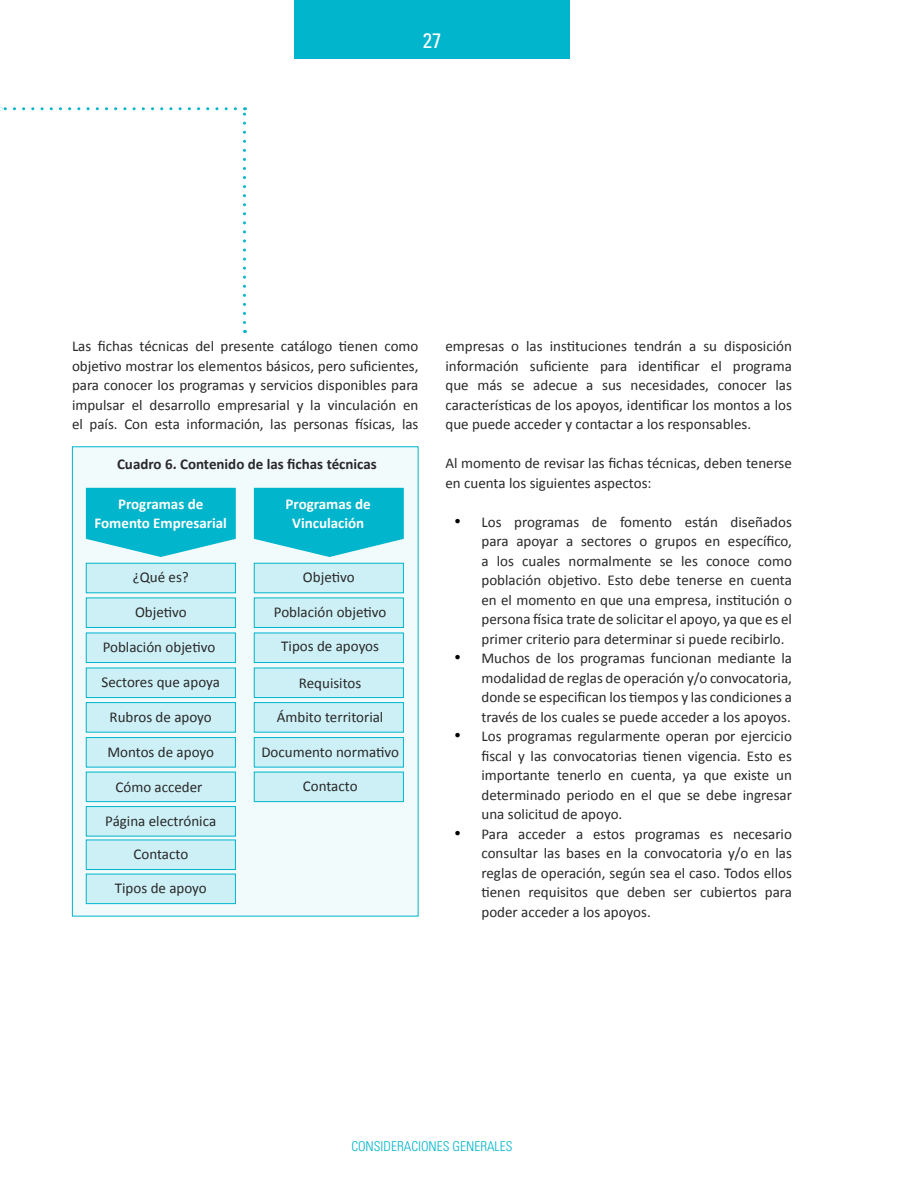
<style>
.page{position:relative;width:918px;height:1188px;background:#fff}
.page>*{position:absolute;margin:0;border:0;box-sizing:border-box;transform-origin:0 0}
.t1{font:condensed 21px "Univers LT";color:#fff}
.t2{font:15px/19.5px "Calibri";color:#292829;text-align:justify}
.t3{font:700 15px/19.5px "Calibri";color:#fff;text-align:center}
.t4{font:700 15px "Calibri";color:#292829}
.t5{font:300 condensed 13.5px "Univers LT";color:#00b5cc}
.s1{font-family:"Times New Roman";font-size:18px;color:#000}
</style>
<div class="page">
<div style="left:294px;top:0;width:276px;height:58px;background:#00b5cc"></div>
<div style="left:72px;top:446px;width:346px;height:470px;background:#f2fbfc"></div>
<svg style="left:253px;top:487px;width:151px;height:70px;background:#23bfd3"></svg>
<svg style="left:85px;top:487px;width:151px;height:70px;background:#23bfd3"></svg>
<div style="left:86px;top:563px;width:150px;height:30px;background:#ccf0f5;border:1px solid #00b5cc"></div>
<div style="left:86px;top:598px;width:150px;height:30px;background:#ccf0f5;border:1px solid #00b5cc"></div>
<div style="left:254px;top:563px;width:150px;height:30px;background:#ccf0f5;border:1px solid #00b5cc"></div>
<div style="left:86px;top:633px;width:150px;height:30px;background:#ccf0f5;border:1px solid #00b5cc"></div>
<div style="left:254px;top:598px;width:150px;height:30px;background:#ccf0f5;border:1px solid #00b5cc"></div>
<div style="left:86px;top:668px;width:150px;height:30px;background:#ccf0f5;border:1px solid #00b5cc"></div>
<div style="left:254px;top:633px;width:150px;height:30px;background:#ccf0f5;border:1px solid #00b5cc"></div>
<div style="left:86px;top:702px;width:150px;height:31px;background:#ccf0f5;border:1px solid #00b5cc"></div>
<div style="left:254px;top:668px;width:150px;height:30px;background:#ccf0f5;border:1px solid #00b5cc"></div>
<div style="left:86px;top:737px;width:150px;height:30px;background:#ccf0f5;border:1px solid #00b5cc"></div>
<div style="left:254px;top:702px;width:150px;height:31px;background:#ccf0f5;border:1px solid #00b5cc"></div>
<div style="left:86px;top:772px;width:150px;height:30px;background:#ccf0f5;border:1px solid #00b5cc"></div>
<div style="left:254px;top:737px;width:150px;height:30px;background:#ccf0f5;border:1px solid #00b5cc"></div>
<div style="left:86px;top:806px;width:150px;height:30px;background:#ccf0f5;border:1px solid #00b5cc"></div>
<div style="left:86px;top:840px;width:150px;height:30px;background:#ccf0f5;border:1px solid #00b5cc"></div>
<div style="left:254px;top:772px;width:150px;height:30px;background:#ccf0f5;border:1px solid #00b5cc"></div>
<div style="left:86px;top:874px;width:150px;height:30px;background:#ccf0f5;border:1px solid #00b5cc"></div>
<svg style="left:243px;top:107px;width:3px;height:216px"></svg>
<svg style="left:0;top:107px;width:235px;height:3px"></svg>
<h1 class="t1" style="left:423px;top:27px;width:20px">27</h1>
<p class="t2" style="left:72px;top:336px;width:348px">Las fichas técnicas del presente catálogo tienen como objetivo mostrar los elementos básicos, pero suficientes, para conocer los programas y servicios disponibles para impulsar el desarrollo empresarial y la vinculación en el país. Con esta información, las personas físicas, las</p>
<p class="t2" style="left:446px;top:336px;width:348px">empresas o las instituciones tendrán a su disposición información suficiente para identificar el programa que más se adecue a sus necesidades, conocer las características de los apoyos, identificar los montos a los que puede acceder y contactar a los responsables.</p>
<p class="t2" style="left:446px;top:453px;width:348px">Al momento de revisar las fichas técnicas, deben tenerse en cuenta los siguientes aspectos:</p>
<p class="t2" style="left:482px;top:511px;width:312px;text-indent:-27px"><span class="s1">•</span> Los programas de fomento están diseñados para apoyar a sectores o grupos en específico, a los cuales normalmente se les conoce como población objetivo. Esto debe tenerse en cuenta en el momento en que una empresa, institución o persona física trate de solicitar el apoyo, ya que es el primer criterio para determinar si puede recibirlo.</p>
<p class="t2" style="left:482px;top:648px;width:312px;text-indent:-27px"><span class="s1">•</span> Muchos de los programas funcionan mediante la modalidad de reglas de operación y/o convocatoria, donde se especifican los tiempos y las condiciones a través de los cuales se puede acceder a los apoyos.</p>
<p class="t2" style="left:482px;top:726px;width:312px;text-indent:-27px"><span class="s1">•</span> Los programas regularmente operan por ejercicio fiscal y las convocatorias tienen vigencia. Esto es importante tenerlo en cuenta, ya que existe un determinado periodo en el que se debe ingresar una solicitud de apoyo.</p>
<p class="t2" style="left:482px;top:823px;width:312px;text-indent:-27px"><span class="s1">•</span> Para acceder a estos programas es necesario consultar las bases en la convocatoria y/o en las reglas de operación, según sea el caso. Todos ellos tienen requisitos que deben ser cubiertos para poder acceder a los apoyos.</p>
<p class="t4" style="left:117px;top:455px;width:261px">Cuadro 6. Contenido de las fichas técnicas</p>
<p class="t3" style="left:286px;top:493px;width:87px">Programas de<br>Vinculación</p>
<p class="t3" style="left:95px;top:493px;width:134px">Programas de<br>Fomento Empresarial</p>
<p class="t2" style="left:303px;top:567px;width:53px">Objetivo</p>
<p class="t2" style="left:133px;top:567px;width:58px">¿Qué es?</p>
<p class="t2" style="left:135px;top:602px;width:53px">Objetivo</p>
<p class="t2" style="left:274px;top:601px;width:114px">Población objetivo</p>
<p class="t2" style="left:281px;top:636px;width:99px">Tipos de apoyos</p>
<p class="t2" style="left:103px;top:636px;width:114px">Población objetivo</p>
<p class="t2" style="left:101px;top:672px;width:120px">Sectores que apoya</p>
<p class="t2" style="left:299px;top:673px;width:64px">Requisitos</p>
<p class="t2" style="left:277px;top:707px;width:108px">Ámbito territorial</p>
<p class="t2" style="left:110px;top:706px;width:104px">Rubros de apoyo</p>
<p class="t2" style="left:107px;top:742px;width:108px">Montos de apoyo</p>
<p class="t2" style="left:261px;top:741px;width:139px">Documento normativo</p>
<p class="t2" style="left:115px;top:777px;width:89px">Cómo acceder</p>
<p class="t2" style="left:303px;top:776px;width:56px">Contacto</p>
<p class="t2" style="left:105px;top:810px;width:112px">Página electrónica</p>
<p class="t2" style="left:133px;top:844px;width:56px">Contacto</p>
<p class="t2" style="left:115px;top:878px;width:93px">Tipos de apoyo</p>
<p class="t5" style="left:351px;top:1138px;width:163px">CONSIDERACIONES GENERALES</p>
</div>
